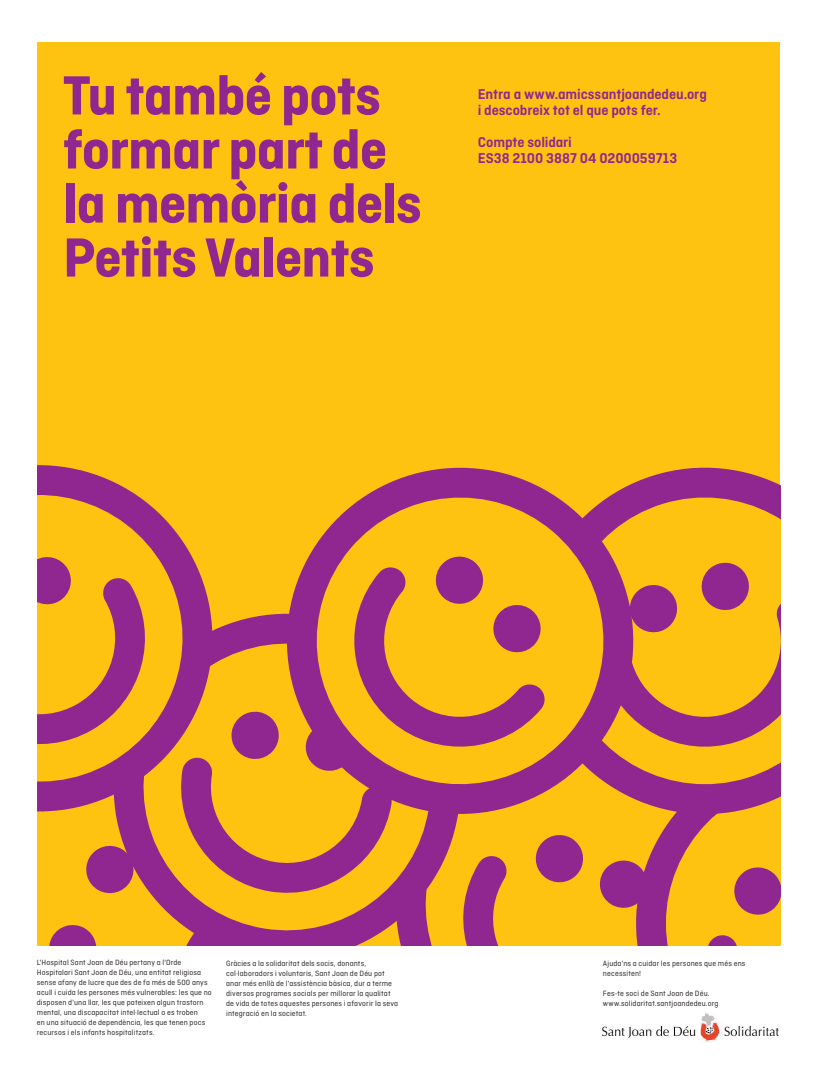
<style>
.page{position:relative;width:823px;height:1078px;background:#fff}
.page>*{position:absolute;margin:0;border:0;box-sizing:border-box;transform-origin:0 0}
.t1{font:700 58px/54px "Ciutadella";letter-spacing:-.02em;color:#90268f}
.t2{font:600 15px/16px "Ciutadella";letter-spacing:-.005em;color:#90268f}
.t3{font:8px/10px "Ciutadella";letter-spacing:.015em;color:#231f20}
</style>
<div class="page">
<div style="left:37px;top:43px;width:743px;height:902px;background:#fec210"></div>
<svg style="left:653px;top:467px;width:127px;height:52px;fill:#90268f"></svg>
<svg style="left:37px;top:465px;width:153px;height:88px"></svg>
<svg style="left:311px;top:467px;width:342px;height:86px"></svg>
<svg style="left:37px;top:553px;width:743px;height:392px"></svg>
<img style="left:601px;top:1013px;width:179px;height:29px">
<h1 class="t1" style="left:63px;top:68px;width:360px">Tu també pots formar part de la memòria dels<br>Petits Valents</h1>
<h2 class="t2" style="left:477px;top:86px;width:230px">Entra a www.amicssantjoandedeu.org i descobreix tot el que pots fer.</h2>
<h2 class="t2" style="left:477px;top:134px;width:201px">Compte solidari<br>ES38 2100 3887 04 0200059713</h2>
<p class="t3" style="left:37px;top:957px;width:176px">L'Hospital Sant Joan de Déu pertany a l'Orde Hospitalari Sant Joan de Déu, una entitat religiosa sense afany de lucre que des de fa més de 500 anys acull i cuida les persones més vulnerables: les que no disposen d'una llar, les que pateixen algun trastorn mental, una discapacitat intel·lectual o es troben<br>en una situació de dependència, les que tenen pocs recursos i els infants hospitalitzats.</p>
<p class="t3" style="left:602px;top:957px;width:144px">Ajuda'ns a cuidar les persones que més ens necessiten!</p>
<p class="t3" style="left:226px;top:957px;width:173px">Gràcies a la solidaritat dels socis, donants, col·laboradors i voluntaris, Sant Joan de Déu pot anar més enllà de l'assistència bàsica, dur a terme diversos programes socials per millorar la qualitat de vida de totes aquestes persones i afavorir la seva integració en la societat.</p>
<p class="t3" style="left:602px;top:987px;width:117px">Fes-te soci de Sant Joan de Déu. www.solidaritat.santjoandedeu.org</p>
</div>
